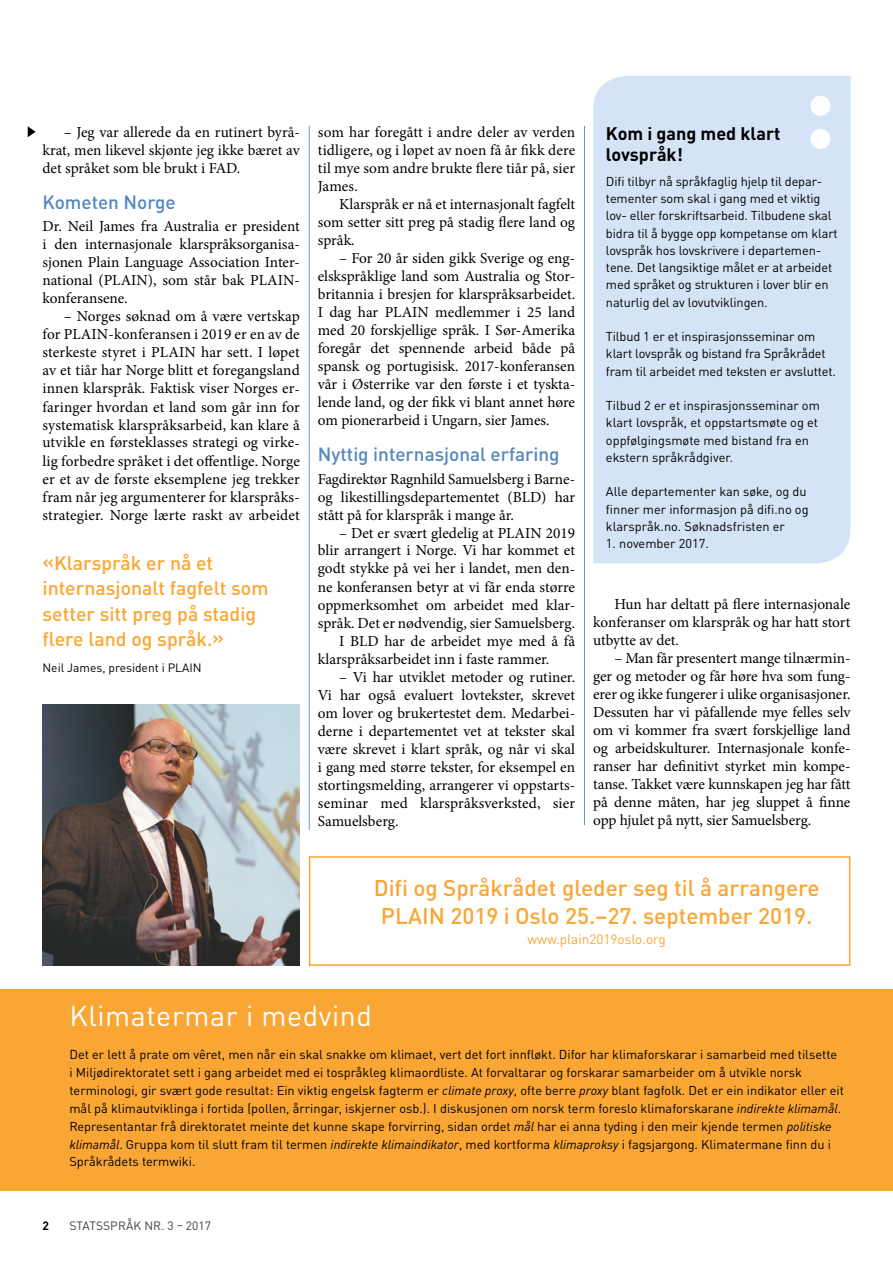
<style>
.page{position:relative;width:893px;height:1263px;background:#fff}
.page>*{position:absolute;margin:0;border:0;box-sizing:border-box;transform-origin:0 0}
.t1{font:28.5px "DINOT";letter-spacing:.02em;color:#fff}
.t2{font:500 22.5px/28.5px "DINOT";color:#faa634;text-align:center}
.t3{font:500 19.5px/25.5px "DINOT";color:#faa634}
.t4{font:500 18.9px "DINOT";color:#5387be}
.t5{font:700 18px/21px "DINOT";color:#000}
.t6{font:15.3px/18px "Minion Pro";color:#000;text-align:justify}
.t7{font:13.5px "DINOT";color:#faa634}
.t8{font:12.75px/17.2px "DINOT";color:#000}
.t9{font:12px "DINOT";color:#000}
.t10{font:12px "DINOT";letter-spacing:.005em;color:#414042}
.t11{font:700 12px "DINOT";color:#000}
.s1{font-style:italic}
</style>
<div class="page">
<div style="left:0;top:989px;width:893px;height:202px;background:#faa634"></div>
<svg style="left:28px;top:126px;width:8px;height:11px"></svg>
<div style="left:593px;top:76px;width:257px;height:487px;background:#d4e3f5"></div>
<div style="left:810px;top:96px;width:20px;height:20px;background:#fff;border-radius:50%"></div>
<div style="left:810px;top:129px;width:20px;height:20px;background:#fff;border-radius:50%"></div>
<div style="left:309px;top:856px;width:541px;height:110px;border:2px solid #faa634"></div>
<img style="left:43px;top:705px;width:257px;height:261px">
<hr style="left:309px;top:126px;width:1px;height:704px;background:#5387be">
<hr style="left:584px;top:126px;width:1px;height:699px;background:#5387be">
<p class="t6" style="left:43px;top:123px;width:259px;text-indent:21px">– Jeg var allerede da en rutinert byrå&shy;krat, men likevel skjønte jeg ikke bæret av det språket som ble brukt i FAD.</p>
<p class="t4" style="left:43px;top:190px;width:135px">Kometen Norge</p>
<p class="t6" style="left:43px;top:218px;width:259px">Dr. Neil James fra Australia er president i den internasjonale klarspråksorganisa&shy;sjonen Plain Language Association Inter&shy;national (PLAIN), som står bak PLAIN&shy;konferansene.</p>
<p class="t6" style="left:43px;top:308px;width:259px;text-indent:21px">– Norges søknad om å være vertskap for PLAIN-konferansen i 2019 er en av de sterkeste styret i PLAIN har sett. I løpet av et tiår har Norge blitt et foregangsland innen klarspråk. Faktisk viser Norges er&shy;faringer hvordan et land som går inn for systematisk klarspråksarbeid, kan klare å utvikle en førsteklasses strategi og virke&shy;lig forbedre språket i det offentlige. Norge er et av de første eksemplene jeg trekker fram når jeg argumenterer for klarspråks&shy;strategier. Norge lærte raskt av arbeidet</p>
<p class="t3" style="left:43px;top:550px;width:227px">«Klarspråk er nå et internasjonalt fagfelt som setter sitt preg på stadig flere land og språk.»</p>
<p class="t9" style="left:43px;top:660px;width:161px">Neil James, president i PLAIN</p>
<p class="t6" style="left:318px;top:123px;width:259px">som har foregått i andre deler av verden tidligere, og i løpet av noen få år fikk dere til mye som andre brukte flere tiår på, sier James.</p>
<p class="t6" style="left:318px;top:195px;width:259px;text-indent:21px">Klarspråk er nå et internasjonalt fagfelt som setter sitt preg på stadig flere land og språk.</p>
<p class="t6" style="left:318px;top:249px;width:259px;text-indent:21px">– For 20 år siden gikk Sverige og eng&shy;elskspråklige land som Australia og Stor&shy;britannia i bresjen for klarspråksarbeidet.<br>I dag har PLAIN medlemmer i 25 land med 20 forskjellige språk. I Sør-Amerika foregår det spennende arbeid både på spansk og portugisisk. 2017-konferansen vår i Østerrike var den første i et tyskta&shy;lende land, og der fikk vi blant annet høre om pionerarbeid i Ungarn, sier James.</p>
<p class="t4" style="left:318px;top:442px;width:243px">Nyttig internasjonal erfaring</p>
<p class="t6" style="left:318px;top:470px;width:259px">Fagdirektør Ragnhild Samuelsberg i Barne&shy;og likestillingsdepartementet (BLD) har stått på for klarspråk i mange år.</p>
<p class="t6" style="left:339px;top:524px;width:238px">– Det er svært gledelig at PLAIN 2019</p>
<p class="t6" style="left:318px;top:542px;width:259px">blir arrangert i Norge. Vi har kommet et</p>
<p class="t6" style="left:318px;top:560px;width:259px">godt stykke på vei her i landet, men den-</p>
<p class="t6" style="left:318px;top:578px;width:259px">ne konferansen betyr at vi får enda større</p>
<p class="t6" style="left:318px;top:596px;width:259px">oppmerksomhet om arbeidet med klar-</p>
<p class="t6" style="left:318px;top:614px;width:259px">språk. Det er nødvendig, sier Samuelsberg.</p>
<p class="t6" style="left:339px;top:632px;width:238px">I BLD har de arbeidet mye med å få</p>
<p class="t6" style="left:318px;top:650px;width:233px">klarspråksarbeidet inn i faste rammer.</p>
<p class="t6" style="left:318px;top:668px;width:259px;text-indent:21px">– Vi har utviklet metoder og rutiner.<br>Vi har også evaluert lovtekster, skrevet om lover og brukertestet dem. Medarbei&shy;derne i departementet vet at tekster skal være skrevet i klart språk, og når vi skal i gang med større tekster, for eksempel en stortingsmelding, arrangerer vi oppstarts&shy;seminar med klarspråksverksted, sier Samuelsberg.</p>
<p class="t5" style="left:606px;top:123px;width:176px">Kom i gang med klart lovspråk!</p>
<p class="t8" style="left:606px;top:172px;width:233px">Difi tilbyr nå språkfaglig hjelp til depar&shy;tementer som skal i gang med et viktig lov- eller forskriftsarbeid. Tilbudene skal bidra til å bygge opp kompetanse om klart lovspråk hos lovskrivere i departemen&shy;tene. Det langsiktige målet er at arbeidet med språket og strukturen i lover blir en naturlig del av lovutviklingen.</p>
<p class="t8" style="left:606px;top:328px;width:232px">Tilbud 1 er et inspirasjonsseminar om klart lovspråk og bistand fra Språkrådet fram til arbeidet med teksten er avsluttet.</p>
<p class="t8" style="left:606px;top:397px;width:215px">Tilbud 2 er et inspirasjonsseminar om klart lovspråk, et oppstartsmøte og et oppfølgingsmøte med bistand fra en ekstern språkrådgiver.</p>
<p class="t8" style="left:606px;top:483px;width:204px">Alle departementer kan søke, og du finner mer informasjon på difi.no og klarspråk.no. Søknadsfristen er</p>
<p class="t8" style="left:606px;top:535px;width:104px">1. november 2017.</p>
<p class="t6" style="left:593px;top:595px;width:259px;text-indent:21px">Hun har deltatt på flere internasjonale konferanser om klarspråk og har hatt stort utbytte av det.</p>
<p class="t6" style="left:593px;top:649px;width:259px;text-indent:21px">– Man får presentert mange tilnærmin&shy;ger og metoder og får høre hva som fung&shy;erer og ikke fungerer i ulike organisasjoner.<br>Dessuten har vi påfallende mye felles selv om vi kommer fra svært forskjellige land og arbeidskulturer. Internasjonale konfe&shy;ranser har definitivt styrket min kompe&shy;tanse. Takket være kunnskapen jeg har fått på denne måten, har jeg sluppet å finne opp hjulet på nytt, sier Samuelsberg.</p>
<h2 class="t2" style="left:374px;top:873px;width:447px">Difi og Språkrådet gleder seg til å arrangere<br>PLAIN 2019 i Oslo 25.–27. september 2019.</h2>
<p class="t7" style="left:527px;top:930px;width:140px">www.plain2019oslo.org</p>
<h1 class="t1" style="left:69px;top:998px;width:304px">Klimatermar i medvind</h1>
<p class="t8" style="left:69px;top:1045px;width:776px;line-height:17.9px">Det er lett å prate om vêret, men når ein skal snakke om klimaet, vert det fort innfløkt. Difor har klimaforskarar i samarbeid med tilsette<br>i Miljødirektoratet sett i gang arbeidet med ei tospråkleg klimaordliste. At forvaltarar og forskarar samarbeider om å utvikle norsk terminologi, gir svært gode resultat: Ein viktig engelsk fagterm er <span class="s1">climate proxy</span>, ofte berre <span class="s1">proxy</span> blant fagfolk. Det er ein indikator eller eit mål på klimautviklinga i fortida (pollen, årringar, iskjerner osb.). I diskusjonen om norsk term foreslo klimaforskarane <span class="s1">indirekte klimamål</span>.<br>Representantar frå direktoratet meinte det kunne skape forvirring, sidan ordet <span class="s1">mål</span> har ei anna tyding i den meir kjende termen <span class="s1">politiske klimamål</span>. Gruppa kom til slutt fram til termen <span class="s1">indirekte klimaindikator</span>, med kortforma <span class="s1">klimaproksy</span> i fagsjargong. Klimatermane finn du i Språkrådets termwiki.</p>
<p class="t11" style="left:43px;top:1217px;width:8px">2</p>
<p class="t10" style="left:70px;top:1218px;width:143px">STATSSPRÅK NR. 3 – 2017</p>
</div>
